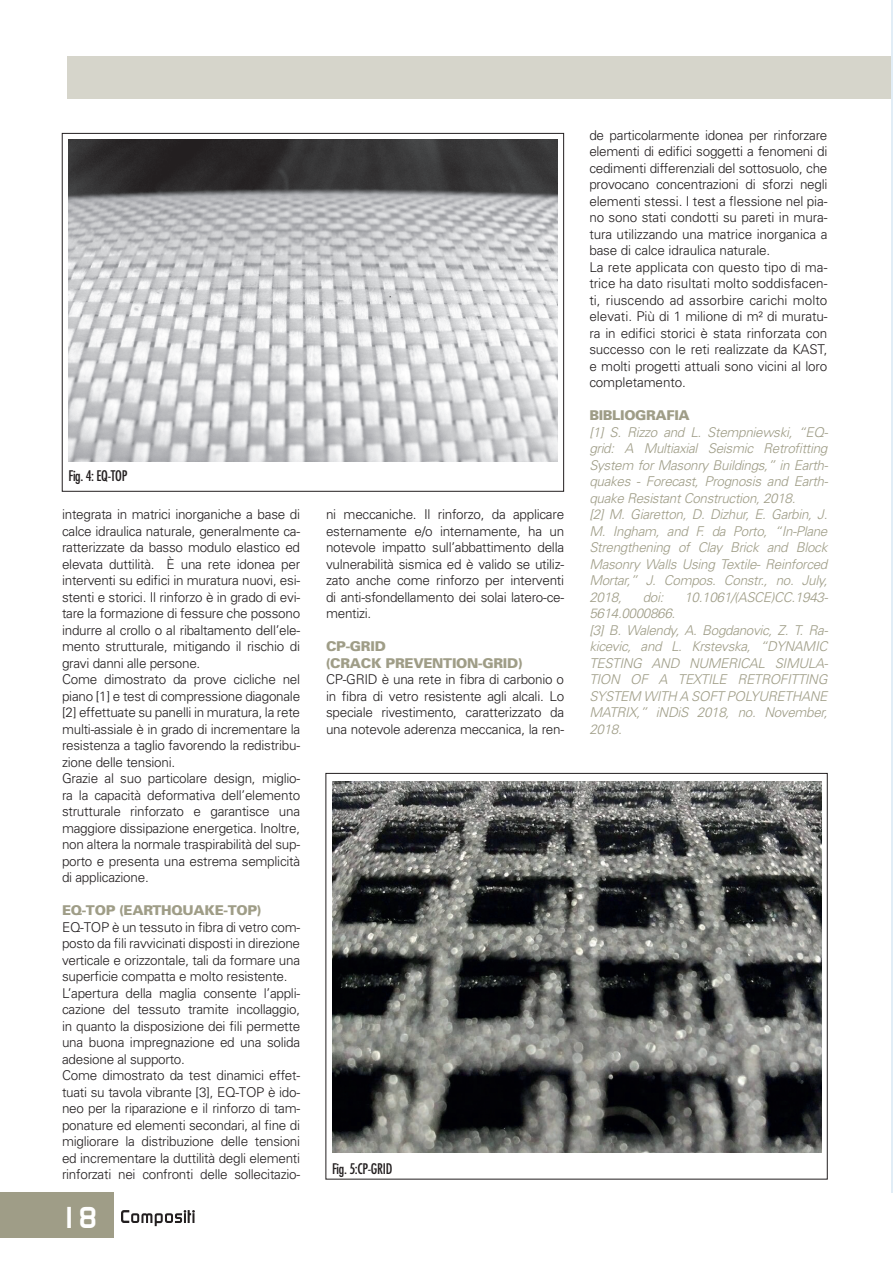
<style>
.page{position:relative;width:893px;height:1263px;background:#fff}
.page>*{position:absolute;margin:0;border:0;box-sizing:border-box;transform-origin:0 0}
.t1{font:700 30px "Modaerne";color:#fff}
.t2{font:condensed 14.25px "Futura";letter-spacing:-.02em;color:#231f20}
.t3{font:300 13.5px/16.5px "Univers";letter-spacing:-.02em;color:#231f20}
.t4{font:italic 300 13.5px/16.5px "Univers";letter-spacing:-.025em;color:#9f9d87}
.s1{font-weight:900;color:#9f9d87}
.s2{font-weight:900;font-style:normal}
</style>
<div class="page">
<div style="left:0;top:1192px;width:113px;height:46px;background:#9f9d87"></div>
<svg style="left:121px;top:1210px;width:74px;height:16px"></svg>
<div style="left:68px;top:57px;width:823px;height:42px;background:#d6d5cb"></div>
<img style="left:68px;top:140px;width:489px;height:322px">
<img style="left:332px;top:782px;width:489px;height:370px">
<hr style="left:891px;top:0;width:2px;height:1192px;background:#e1edf6">
<p class="t2" style="left:68px;top:467px;width:60px">Fig. 4: EQ-TOP</p>
<p class="t3" style="left:62px;top:506px;width:240px">integrata in matrici inorganiche a base di calce idraulica naturale, generalmente ca&shy;ratterizzate da basso modulo elastico ed elevata duttilità. È una rete idonea per interventi su edifici in muratura nuovi, esi&shy;stenti e storici. Il rinforzo è in grado di evi&shy;tare la formazione di fessure che possono indurre al crollo o al ribaltamento dell’ele&shy;mento strutturale, mitigando il rischio di gravi danni alle persone.<br>Come dimostrato da prove cicliche nel piano [1] e test di compressione diagonale [2] effettuate su panelli in muratura, la rete multi-assiale è in grado di incrementare la resistenza a taglio favorendo la redistribu&shy;zione delle tensioni.<br>Grazie al suo particolare design, miglio&shy;ra la capacità deformativa dell’elemento strutturale rinforzato e garantisce una maggiore dissipazione energetica. Inoltre, non altera la normale traspirabilità del sup&shy;porto e presenta una estrema semplicità di applicazione.</p>
<p class="t3" style="left:62px;top:902px;width:240px"><span class="s1">EQ-TOP (EARTHQUAKE-TOP)<br></span>EQ-TOP è un tessuto in fibra di vetro com&shy;posto da fili ravvicinati disposti in direzione verticale e orizzontale, tali da formare una superficie compatta e molto resistente.<br>L’apertura della maglia consente l’appli&shy;cazione del tessuto tramite incollaggio, in quanto la disposizione dei fili permette una buona impregnazione ed una solida adesione al supporto.<br>Come dimostrato da test dinamici effet&shy;tuati su tavola vibrante [3], EQ-TOP è ido&shy;neo per la riparazione e il rinforzo di tam&shy;ponature ed elementi secondari, al fine di migliorare la distribuzione delle tensioni ed incrementare la duttilità degli elementi rinforzati nei confronti delle sollecitazio-</p>
<p class="t1" style="left:60px;top:1201px;width:39px">18</p>
<p class="t3" style="left:326px;top:506px;width:240px;text-align:justify">ni meccaniche. Il rinforzo, da applicare esternamente e/o internamente, ha un notevole impatto sull’abbattimento della vulnerabilità sismica ed è valido se utiliz&shy;zato anche come rinforzo per interventi di anti-sfondellamento dei solai latero-ce&shy;mentizi.</p>
<p class="t3" style="left:326px;top:638px;width:240px"><span class="s1">CP-GRID<br>(CRACK PREVENTION-GRID)<br></span>CP-GRID è una rete in fibra di carbonio o in fibra di vetro resistente agli alcali. Lo speciale rivestimento, caratterizzato da una notevole aderenza meccanica, la ren-</p>
<p class="t3" style="left:589px;top:126px;width:240px">de particolarmente idonea per rinforzare elementi di edifici soggetti a fenomeni di cedimenti differenziali del sottosuolo, che provocano concentrazioni di sforzi negli elementi stessi. I test a flessione nel pia&shy;no sono stati condotti su pareti in mura&shy;tura utilizzando una matrice inorganica a base di calce idraulica naturale.<br>La rete applicata con questo tipo di ma&shy;trice ha dato risultati molto soddisfacen&shy;ti, riuscendo ad assorbire carichi molto elevati. Più di 1 milione di m² di muratu&shy;ra in edifici storici è stata rinforzata con successo con le reti realizzate da KAST, e molti progetti attuali sono vicini al loro completamento.</p>
<p class="t4" style="left:589px;top:407px;width:240px"><span class="s2">BIBLIOGRAFIA<br></span>[1] S. Rizzo and L. Stempniewski, “EQ&shy;grid: A Multiaxial Seismic Retrofitting System for Masonry Buildings,” in Earth&shy;quakes - Forecast, Prognosis and Earth&shy;quake Resistant Construction, 2018.<br>[2] M. Giaretton, D. Dizhur, E. Garbin, J.<br>M. Ingham, and F. da Porto, “In-Plane Strengthening of Clay Brick and Block Masonry Walls Using Textile- Reinforced Mortar,” J. Compos. Constr., no. July, 2018,</p>
<p class="t4" style="left:643px;top:588px;width:22px">doi:</p>
<p class="t4" style="left:684px;top:588px;width:145px">10.1061/(ASCE)CC.1943-</p>
<p class="t4" style="left:589px;top:605px;width:240px">5614.0000866.<br>[3] B. Walendy, A. Bogdanovic, Z. T. Ra&shy;kicevic, and L. Krstevska, “DYNAMIC<br>TESTING AND NUMERICAL SIMULA-<br>TION OF A TEXTILE RETROFITTING<br>SYSTEM WITH A SOFT POLYURETHANE<br>MATRIX,” iNDiS 2018, no. November,<br>2018.</p>
<p class="t2" style="left:332px;top:1160px;width:62px">Fig. 5:CP-GRID</p>
</div>
